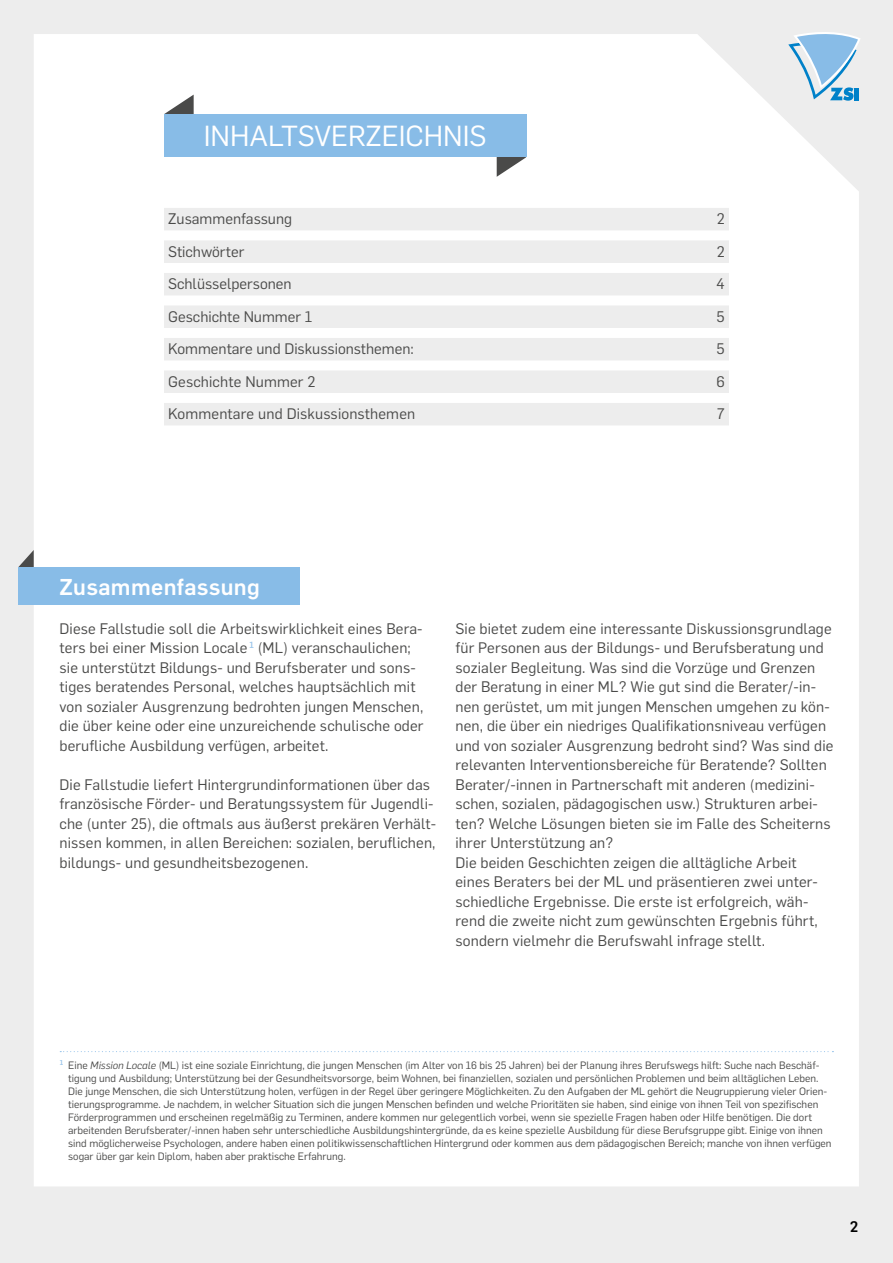
<style>
.page{position:relative;width:893px;height:1263px;background:#ededed}
.page>*{position:absolute;margin:0;border:0;box-sizing:border-box;transform-origin:0 0}
.t1{font:28.5px "Flama";color:#fff}
.t2{font:500 22.5px "Flama";letter-spacing:.015em;color:#fff}
.t3{font:15px/19.5px "Flama";letter-spacing:.01em;color:#4a4a49}
.t4{font:500 15px "Flama";color:#000}
.t5{font:10.5px/13px "Flama";color:#4a4a49}
.s1{font-style:italic}
</style>
<div class="page">
<div style="left:34px;top:34px;width:825px;height:1152px;background:#fff"></div>
<svg style="left:786px;top:32px;width:74px;height:69px"></svg>
<div style="left:854px;top:88px;width:5px;height:12px;background:#0081c9"></div>
<svg style="left:18px;top:550px;width:16px;height:17px"></svg>
<div style="left:18px;top:567px;width:281px;height:38px;background:#88bce7"></div>
<svg style="left:497px;top:157px;width:29px;height:20px"></svg>
<svg style="left:164px;top:95px;width:30px;height:19px"></svg>
<div style="left:164px;top:114px;width:362px;height:43px;background:#88bce7"></div>
<div style="left:164px;top:208px;width:565px;height:22px;background:#ededed"></div>
<div style="left:164px;top:240px;width:565px;height:23px;background:#ededed"></div>
<div style="left:164px;top:273px;width:565px;height:22px;background:#ededed"></div>
<div style="left:164px;top:305px;width:565px;height:23px;background:#ededed"></div>
<div style="left:164px;top:338px;width:565px;height:22px;background:#ededed"></div>
<div style="left:164px;top:370px;width:565px;height:23px;background:#ededed"></div>
<div style="left:164px;top:403px;width:565px;height:22px;background:#ededed"></div>
<svg style="left:60px;top:1051px;width:773px;height:1px"></svg>
<h1 class="t1" style="left:204px;top:116px;width:284px">INHALTSVERZEICHNIS</h1>
<p class="t3" style="left:168px;top:208px;width:125px">Zusammenfassung</p>
<p class="t3" style="left:717px;top:208px;width:10px">2</p>
<p class="t3" style="left:168px;top:241px;width:78px">Stichwörter</p>
<p class="t3" style="left:717px;top:241px;width:10px">2</p>
<p class="t3" style="left:168px;top:273px;width:125px">Schlüsselpersonen</p>
<p class="t3" style="left:716px;top:273px;width:10px">4</p>
<p class="t3" style="left:168px;top:306px;width:145px">Geschichte Nummer 1</p>
<p class="t3" style="left:716px;top:306px;width:10px">5</p>
<p class="t3" style="left:168px;top:338px;width:247px">Kommentare und Diskussionsthemen:</p>
<p class="t3" style="left:716px;top:338px;width:10px">5</p>
<p class="t3" style="left:168px;top:371px;width:149px">Geschichte Nummer 2</p>
<p class="t3" style="left:716px;top:371px;width:10px">6</p>
<p class="t3" style="left:168px;top:403px;width:248px">Kommentare und Diskussionsthemen</p>
<p class="t3" style="left:717px;top:403px;width:9px">7</p>
<h2 class="t2" style="left:60px;top:570px;width:202px">Zusammenfassung</h2>
<p class="t3" style="left:60px;top:618px;width:366px">Diese Fallstudie soll die Arbeitswirklichkeit eines Bera&shy;ters bei einer Mission Locale <sup>1</sup> (ML) veranschaulichen; sie unterstützt Bildungs- und Berufsberater und sons&shy;tiges beratendes Personal, welches hauptsächlich mit von sozialer Ausgrenzung bedrohten jungen Menschen, die über keine oder eine unzureichende schulische oder berufliche Ausbildung verfügen, arbeitet.</p>
<p class="t3" style="left:60px;top:774px;width:378px">Die Fallstudie liefert Hintergrundinformationen über das französische Förder- und Beratungssystem für Jugendli&shy;che (unter 25), die oftmals aus äußerst prekären Verhält&shy;nissen kommen, in allen Bereichen: sozialen, beruflichen, bildungs- und gesundheitsbezogenen.</p>
<p class="t3" style="left:455px;top:618px;width:379px">Sie bietet zudem eine interessante Diskussionsgrundlage für Personen aus der Bildungs- und Berufsberatung und sozialer Begleitung. Was sind die Vorzüge und Grenzen der Beratung in einer ML? Wie gut sind die Berater/-in&shy;nen gerüstet, um mit jungen Menschen umgehen zu kön&shy;nen, die über ein niedriges Qualifikationsniveau verfügen und von sozialer Ausgrenzung bedroht sind? Was sind die relevanten Interventionsbereiche für Beratende? Sollten Berater/-innen in Partnerschaft mit anderen (medizini&shy;schen, sozialen, pädagogischen usw.) Strukturen arbei&shy;ten? Welche Lösungen bieten sie im Falle des Scheiterns ihrer Unterstützung an?<br>Die beiden Geschichten zeigen die alltägliche Arbeit eines Beraters bei der ML und präsentieren zwei unter&shy;schiedliche Ergebnisse. Die erste ist erfolgreich, wäh&shy;rend die zweite nicht zum gewünschten Ergebnis führt, sondern vielmehr die Berufswahl infrage stellt.</p>
<p class="t5" style="left:68px;top:1058px;width:765px;text-indent:-9px"><sup>1</sup> Eine <span class="s1">Mission Locale</span> (ML) ist eine soziale Einrichtung, die jungen Menschen (im Alter von 16 bis 25 Jahren) bei der Planung ihres Berufswegs hilft: Suche nach Beschäf&shy;tigung und Ausbildung; Unterstützung bei der Gesundheitsvorsorge, beim Wohnen, bei finanziellen, sozialen und persönlichen Problemen und beim alltäglichen Leben.<br>Die junge Menschen, die sich Unterstützung holen, verfügen in der Regel über geringere Möglichkeiten. Zu den Aufgaben der ML gehört die Neugruppierung vieler Orien&shy;tierungsprogramme. Je nachdem, in welcher Situation sich die jungen Menschen befinden und welche Prioritäten sie haben, sind einige von ihnen Teil von spezifischen Förderprogrammen und erscheinen regelmäßig zu Terminen, andere kommen nur gelegentlich vorbei, wenn sie spezielle Fragen haben oder Hilfe benötigen. Die dort arbeitenden Berufsberater/-innen haben sehr unterschiedliche Ausbildungshintergründe, da es keine spezielle Ausbildung für diese Berufsgruppe gibt. Einige von ihnen sind möglicherweise Psychologen, andere haben einen politikwissenschaftlichen Hintergrund oder kommen aus dem pädagogischen Bereich; manche von ihnen verfügen sogar über gar kein Diplom, haben aber praktische Erfahrung.</p>
<p class="t4" style="left:850px;top:1216px;width:10px">2</p>
</div>
